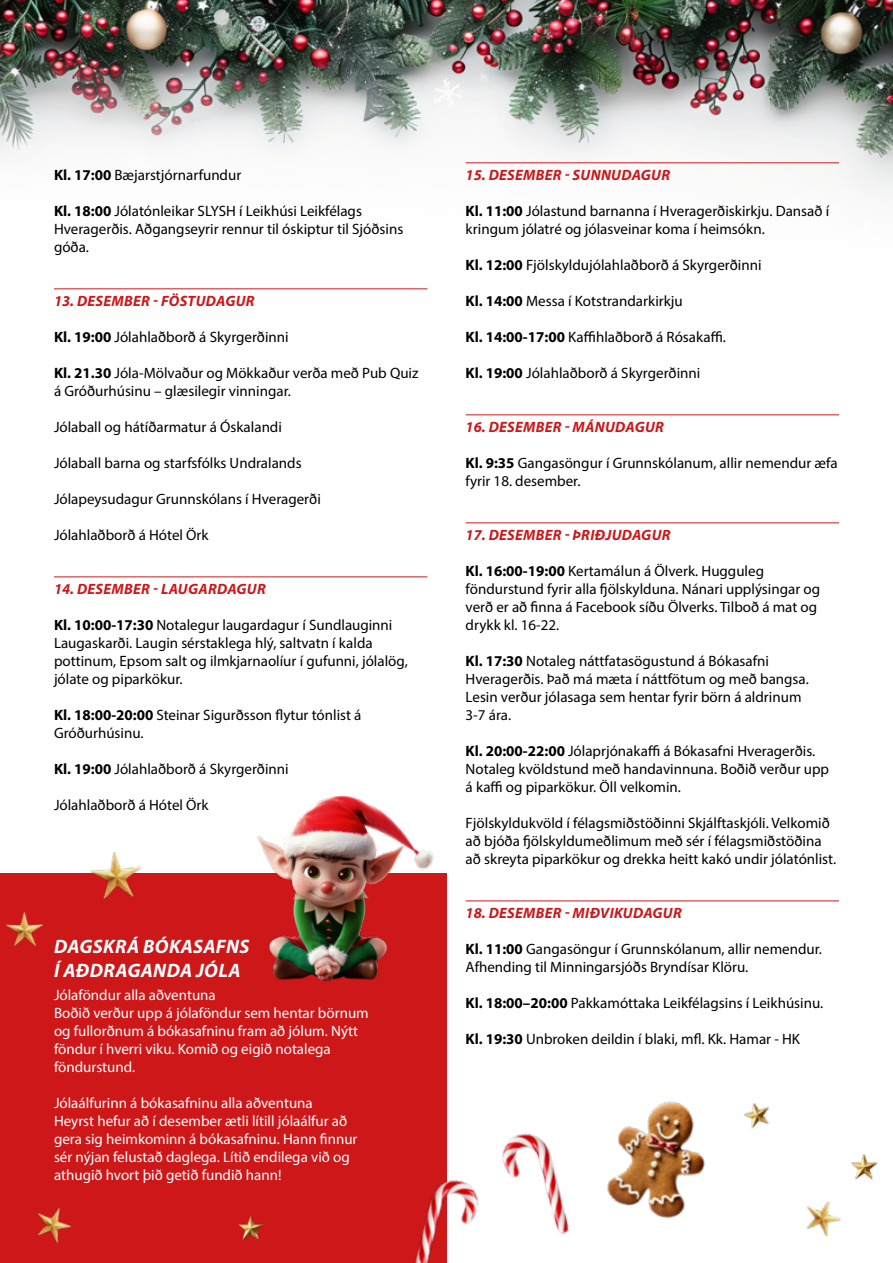
<style>
.page{position:relative;width:893px;height:1263px;background:#fff}
.page>*{position:absolute;margin:0;border:0;box-sizing:border-box;transform-origin:0 0}
.t1{font:italic 700 19.5px/24px "Myriad Pro";letter-spacing:.02em;color:#fff}
.t2{font:15px/18px "Myriad Pro";color:#000}
.t3{font:15px/18px "Myriad Pro";color:#fff}
.t4{font:italic 700 15px "Myriad Pro";letter-spacing:.02em;color:#cd1719}
.s1{font-weight:700}
</style>
<div class="page">
<img style="left:0;top:0;width:893px;height:290px">
<hr style="left:54px;top:289px;width:373px;height:1px;background:#cd1719">
<hr style="left:54px;top:577px;width:373px;height:1px;background:#cd1719">
<hr style="left:466px;top:163px;width:373px;height:1px;background:#cd1719">
<hr style="left:466px;top:415px;width:373px;height:1px;background:#cd1719">
<hr style="left:466px;top:523px;width:373px;height:1px;background:#cd1719">
<hr style="left:466px;top:901px;width:373px;height:1px;background:#cd1719">
<div style="left:0;top:873px;width:446px;height:390px;background:#cd1719"></div>
<img style="left:257px;top:795px;width:177px;height:187px">
<img style="left:619px;top:1101px;width:75px;height:33px">
<img style="left:502px;top:1133px;width:67px;height:101px">
<img style="left:414px;top:1160px;width:65px;height:103px">
<img style="left:6px;top:911px;width:37px;height:35px">
<img style="left:90px;top:851px;width:51px;height:49px">
<img style="left:37px;top:1208px;width:35px;height:35px">
<img style="left:806px;top:1201px;width:35px;height:36px">
<img style="left:238px;top:1215px;width:26px;height:26px">
<img style="left:744px;top:1103px;width:25px;height:26px">
<img style="left:851px;top:1154px;width:27px;height:25px">
<p class="t2" style="left:54px;top:166px;width:189px"><span class="s1">Kl. 17:00</span> Bæjarstjórnarfundur</p>
<p class="t2" style="left:54px;top:202px;width:351px"><span class="s1">Kl. 18:00</span> Jólatónleikar SLYSH í Leikhúsi Leikfélags<br>Hveragerðis. Aðgangseyrir rennur til óskiptur til Sjóðsins góða.</p>
<p class="t4" style="left:54px;top:291px;width:202px">13. DESEMBER - FÖSTUDAGUR</p>
<p class="t2" style="left:54px;top:328px;width:236px"><span class="s1">Kl. 19:00</span> Jólahlaðborð á Skyrgerðinni</p>
<p class="t2" style="left:54px;top:364px;width:366px"><span class="s1">Kl. 21.30</span> Jóla-Mölvaður og Mökkaður verða með Pub Quiz á Gróðurhúsinu – glæsilegir vinningar.</p>
<p class="t2" style="left:54px;top:418px;width:229px">Jólaball og hátíðarmatur á Óskalandi</p>
<p class="t2" style="left:54px;top:454px;width:249px">Jólaball barna og starfsfólks Undralands</p>
<p class="t2" style="left:54px;top:490px;width:268px">Jólapeysudagur Grunnskólans í Hveragerði</p>
<p class="t2" style="left:54px;top:526px;width:156px">Jólahlaðborð á Hótel Örk</p>
<p class="t4" style="left:54px;top:579px;width:213px">14. DESEMBER - LAUGARDAGUR</p>
<p class="t2" style="left:54px;top:616px;width:355px"><span class="s1">Kl. 10:00-17:30</span> Notalegur laugardagur í Sundlauginni Laugaskarði. Laugin sérstaklega hlý, saltvatn í kalda pottinum, Epsom salt og ilmkjarnaolíur í gufunni, jólalög, jólate og piparkökur.</p>
<p class="t2" style="left:54px;top:706px;width:309px"><span class="s1">Kl. 18:00-20:00</span> Steinar Sigurðsson flytur tónlist á<br>Gróðurhúsinu.</p>
<p class="t2" style="left:54px;top:760px;width:236px"><span class="s1">Kl. 19:00</span> Jólahlaðborð á Skyrgerðinni</p>
<p class="t2" style="left:54px;top:796px;width:156px">Jólahlaðborð á Hótel Örk</p>
<h1 class="t1" style="left:54px;top:934px;width:197px">DAGSKRÁ BÓKASAFNS<br>Í AÐDRAGANDA JÓLA</h1>
<p class="t3" style="left:54px;top:985px;width:316px">Jólaföndur alla aðventuna<br>Boðið verður upp á jólaföndur sem hentar börnum og fullorðnum á bókasafninu fram að jólum. Nýtt föndur í hverri viku. Komið og eigið notalega föndurstund.</p>
<p class="t3" style="left:54px;top:1093px;width:305px">Jólaálfurinn á bókasafninu alla aðventuna<br>Heyrst hefur að í desember ætli lítill jólaálfur að gera sig heimkominn á bókasafninu. Hann finnur sér nýjan felustað daglega. Lítið endilega við og athugið hvort þið getið fundið hann!</p>
<p class="t4" style="left:466px;top:165px;width:206px">15. DESEMBER - SUNNUDAGUR</p>
<p class="t2" style="left:466px;top:202px;width:365px"><span class="s1">Kl. 11:00</span> Jólastund barnanna í Hveragerðiskirkju. Dansað í kringum jólatré og jólasveinar koma í heimsókn.</p>
<p class="t2" style="left:466px;top:256px;width:297px"><span class="s1">Kl. 12:00</span> Fjölskyldujólahlaðborð á Skyrgerðinni</p>
<p class="t2" style="left:466px;top:292px;width:219px"><span class="s1">Kl. 14:00</span> Messa í Kotstrandarkirkju</p>
<p class="t2" style="left:466px;top:328px;width:262px"><span class="s1">Kl. 14:00-17:00</span> Kaffihlaðborð á Rósakaffi.</p>
<p class="t2" style="left:466px;top:364px;width:236px"><span class="s1">Kl. 19:00</span> Jólahlaðborð á Skyrgerðinni</p>
<p class="t4" style="left:466px;top:417px;width:200px">16. DESEMBER - MÁNUDAGUR</p>
<p class="t2" style="left:466px;top:454px;width:374px"><span class="s1">Kl. 9:35</span> Gangasöngur í Grunnskólanum, allir nemendur æfa fyrir 18. desember.</p>
<p class="t4" style="left:466px;top:525px;width:206px">17. DESEMBER - ÞRIÐJUDAGUR</p>
<p class="t2" style="left:466px;top:562px;width:356px"><span class="s1">Kl. 16:00-19:00</span> Kertamálun á Ölverk. Hugguleg föndurstund fyrir alla fjölskylduna. Nánari upplýsingar og verð er að finna á Facebook síðu Ölverks. Tilboð á mat og drykk kl. 16-22.</p>
<p class="t2" style="left:466px;top:652px;width:345px"><span class="s1">Kl. 17:30</span> Notaleg náttfatasögustund á Bókasafni Hveragerðis. Það má mæta í náttfötum og með bangsa.<br>Lesin verður jólasaga sem hentar fyrir börn á aldrinum 3-7 ára.</p>
<p class="t2" style="left:466px;top:742px;width:365px"><span class="s1">Kl. 20:00-22:00</span> Jólaprjónakaffi á Bókasafni Hveragerðis.<br>Notaleg kvöldstund með handavinnuna. Boðið verður upp á kaffi og piparkökur. Öll velkomin.</p>
<p class="t2" style="left:466px;top:814px;width:372px">Fjölskyldukvöld í félagsmiðstöðinni Skjálftaskjóli. Velkomið að bjóða fjölskyldumeðlimum með sér í félagsmiðstöðina að skreyta piparkökur og drekka heitt kakó undir jólatónlist.</p>
<p class="t4" style="left:466px;top:903px;width:218px">18. DESEMBER - MIÐVIKUDAGUR</p>
<p class="t2" style="left:466px;top:940px;width:358px"><span class="s1">Kl. 11:00</span> Gangasöngur í Grunnskólanum, allir nemendur.<br>Afhending til Minningarsjóðs Bryndísar Klöru.</p>
<p class="t2" style="left:466px;top:994px;width:359px"><span class="s1">Kl. 18:00–20:00</span> Pakkamóttaka Leikfélagsins í Leikhúsinu.</p>
<p class="t2" style="left:466px;top:1030px;width:336px"><span class="s1">Kl. 19:30</span> Unbroken deildin í blaki, mfl. Kk. Hamar - HK</p>
</div>
